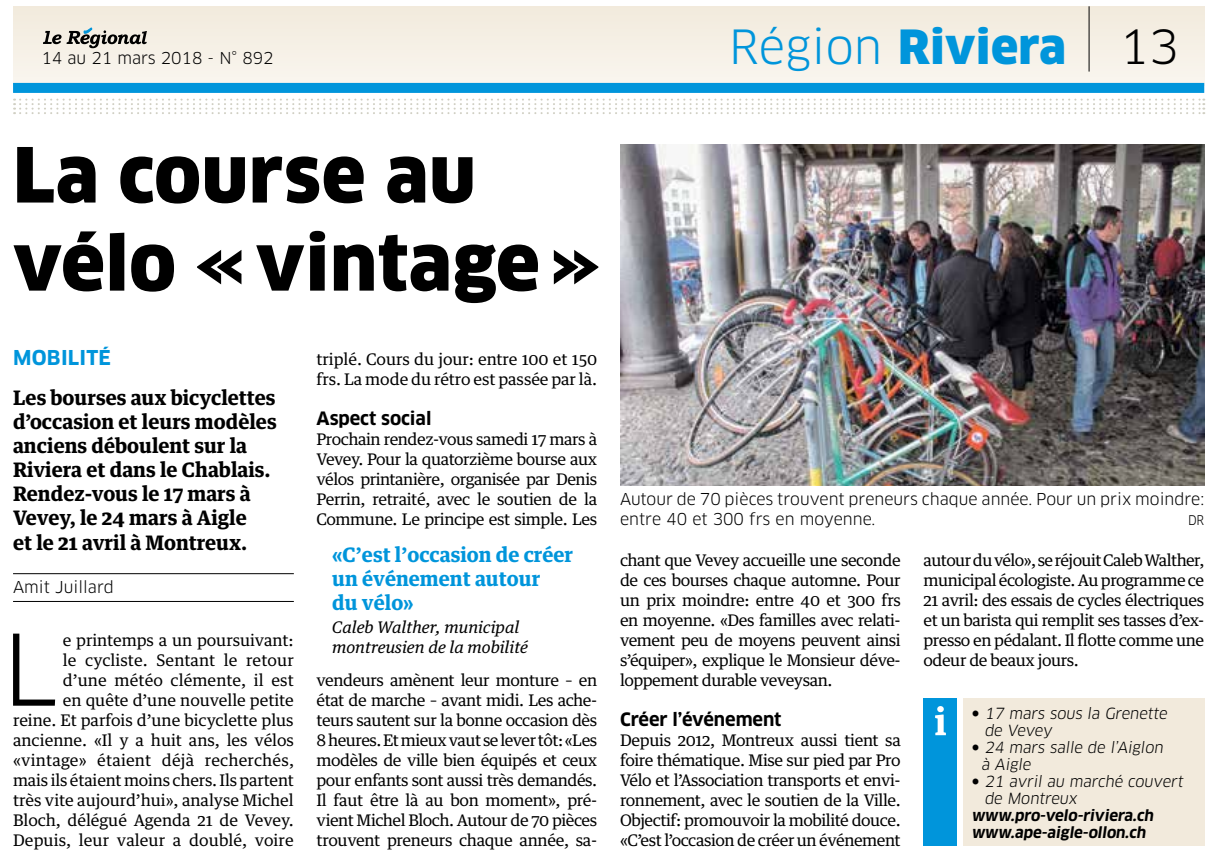
<style>
.page{position:relative;width:1212px;height:858px;background:#fff}
.page>*{position:absolute;margin:0;border:0;box-sizing:border-box;transform-origin:0 0}
.t1{font:96px "Clan OT";color:#000}
.t2{font:900 74px/88px "Clan OT";letter-spacing:.01em;color:#000}
.t3{font:900 46px "Clan OT";letter-spacing:.005em;color:#0095db}
.t4{font:700 20px/24px "Guardian Text Egyp";color:#000}
.t5{font:700 20px/24px "Guardian Text Egyp";color:#0095db}
.t6{font:700 20px "Clan OT";letter-spacing:.01em;color:#0095db}
.t7{font:700 18px "Clan OT";letter-spacing:-.005em;color:#000}
.t8{font:16px/20px "Guardian Text Egyp";letter-spacing:-.01em;color:#000;text-align:justify}
.t9{font:16px/20px "Clan OT";color:#000}
.t10{font:italic 16px/20px "Guardian Text Egyp";color:#000}
.t11{font:15px/17px "Clan OT";color:#000}
.t12{font:700 15px/17px "Clan OT";color:#000}
.t13{font:13px "Clan OT";color:#000;scale:.9 1}
.s1{font-weight:400}
.s2{font-weight:400;color:#000}
</style>
<div class="page">
<div style="left:13px;top:6px;width:1191px;height:80px;background:#f5f0e6"></div>
<hr style="left:1088px;top:6px;width:1px;height:65px;background:#000">
<div style="left:13px;top:83px;width:1191px;height:10px;background:#0095db"></div>
<svg style="left:43px;top:28px;width:104px;height:20px"></svg>
<svg style="left:14px;top:98px;width:1190px;height:16px"></svg>
<hr style="left:13px;top:600px;width:281px;height:1px;background:#000">
<hr style="left:13px;top:573px;width:281px;height:1px;background:#000">
<div style="left:923px;top:698px;width:34px;height:147px;background:#0095db"></div>
<svg style="left:935px;top:706px;width:10px;height:28px"></svg>
<div style="left:962px;top:698px;width:242px;height:147px;background:#f2eadc"></div>
<img style="left:620px;top:144px;width:584px;height:341px">
<p class="t9" style="left:42px;top:48px;width:234px">14 au 21 mars 2018 - N° 892</p>
<h3 class="t3" style="left:728px;top:20px;width:452px"><span class="s1">Région</span> Riviera <span class="s2">13</span></h3>
<h2 class="t2" style="left:13px;top:132px;width:588px">La course au vélo «vintage»</h2>
<p class="t6" style="left:13px;top:346px;width:99px">MOBILITÉ</p>
<p class="t4" style="left:13px;top:384px;width:265px">Les bourses aux bicyclettes d’occasion et leurs modèles anciens déboulent sur la<br>Riviera et dans le Chablais.<br>Rendez-vous le 17 mars à<br>Vevey, le 24 mars à Aigle<br>et le 21 avril à Montreux.</p>
<p class="t9" style="left:13px;top:577px;width:102px">Amit Juillard</p>
<p class="t8" style="left:13px;top:628px;width:282px;text-align:right">e printemps a un poursuivant:<br>le cycliste. Sentant le retour<br>d’une météo clémente, il est<br>en quête d’une nouvelle petite<br>reine. Et parfois d’une bicyclette plus ancienne. «Il y a huit ans, les vélos «vintage» étaient déjà recherchés, mais ils étaient moins chers. Ils partent très vite aujourd’hui», analyse Michel Bloch, délégué Agenda 21 de Vevey.<br>Depuis, leur valeur a doublé, voire</p>
<h1 class="t1" style="left:2px;top:612px;width:57px">L</h1>
<p class="t8" style="left:316px;top:348px;width:282px">triplé. Cours du jour: entre 100 et 150 frs. La mode du rétro est passée par là.</p>
<p class="t7" style="left:316px;top:408px;width:116px">Aspect social</p>
<p class="t8" style="left:316px;top:428px;width:282px">Prochain rendez-vous samedi 17 mars à Vevey. Pour la quatorzième bourse aux vélos printanière, organisée par Denis Perrin, retraité, avec le soutien de la Commune. Le principe est simple. Les</p>
<p class="t5" style="left:332px;top:540px;width:242px">«C’est l’occasion de créer un événement autour<br>du vélo»</p>
<p class="t10" style="left:332px;top:615px;width:197px">Caleb Walther, municipal montreusien de la mobilité</p>
<p class="t8" style="left:316px;top:668px;width:282px">vendeurs amènent leur monture – en état de marche – avant midi. Les ache&shy;teurs sautent sur la bonne occasion dès 8 heures. Et mieux vaut se lever tôt: «Les modèles de ville bien équipés et ceux pour enfants sont aussi très demandés.<br>Il faut être là au bon moment», pré&shy;vient Michel Bloch. Autour de 70 pièces trouvent preneurs chaque année, sa-</p>
<p class="t9" style="left:620px;top:489px;width:585px">Autour de 70 pièces trouvent preneurs chaque année. Pour un prix moindre: entre 40 et 300 frs en moyenne.</p>
<p class="t13" style="left:1187px;top:512px;width:20px">DR</p>
<p class="t8" style="left:620px;top:548px;width:282px">chant que Vevey accueille une seconde de ces bourses chaque automne. Pour un prix moindre: entre 40 et 300 frs en moyenne. «Des familles avec relati&shy;vement peu de moyens peuvent ainsi s’équiper», explique le Monsieur déve&shy;loppement durable veveysan.</p>
<p class="t7" style="left:620px;top:708px;width:163px">Créer l’événement</p>
<p class="t8" style="left:620px;top:728px;width:282px">Depuis 2012, Montreux aussi tient sa foire thématique. Mise sur pied par Pro Vélo et l’Association transports et envi&shy;ronnement, avec le soutien de la Ville.<br>Objectif: promouvoir la mobilité douce. «C’est l’occasion de créer un événement</p>
<p class="t8" style="left:923px;top:548px;width:282px">autour du vélo», se réjouit Caleb Walther, municipal écologiste. Au programme ce 21 avril: des essais de cycles électriques et un barista qui remplit ses tasses d’ex&shy;presso en pédalant. Il flotte comme une odeur de beaux jours.</p>
<p class="t11" style="left:981px;top:704px;width:205px">17 mars sous la Grenette de Vevey<br>24 mars salle de l’Aiglon<br>à Aigle<br>21 avril au marché couvert de Montreux</p>
<p class="t12" style="left:971px;top:806px;width:186px">www.pro-velo-riviera.ch www.ape-aigle-ollon.ch</p>
</div>
